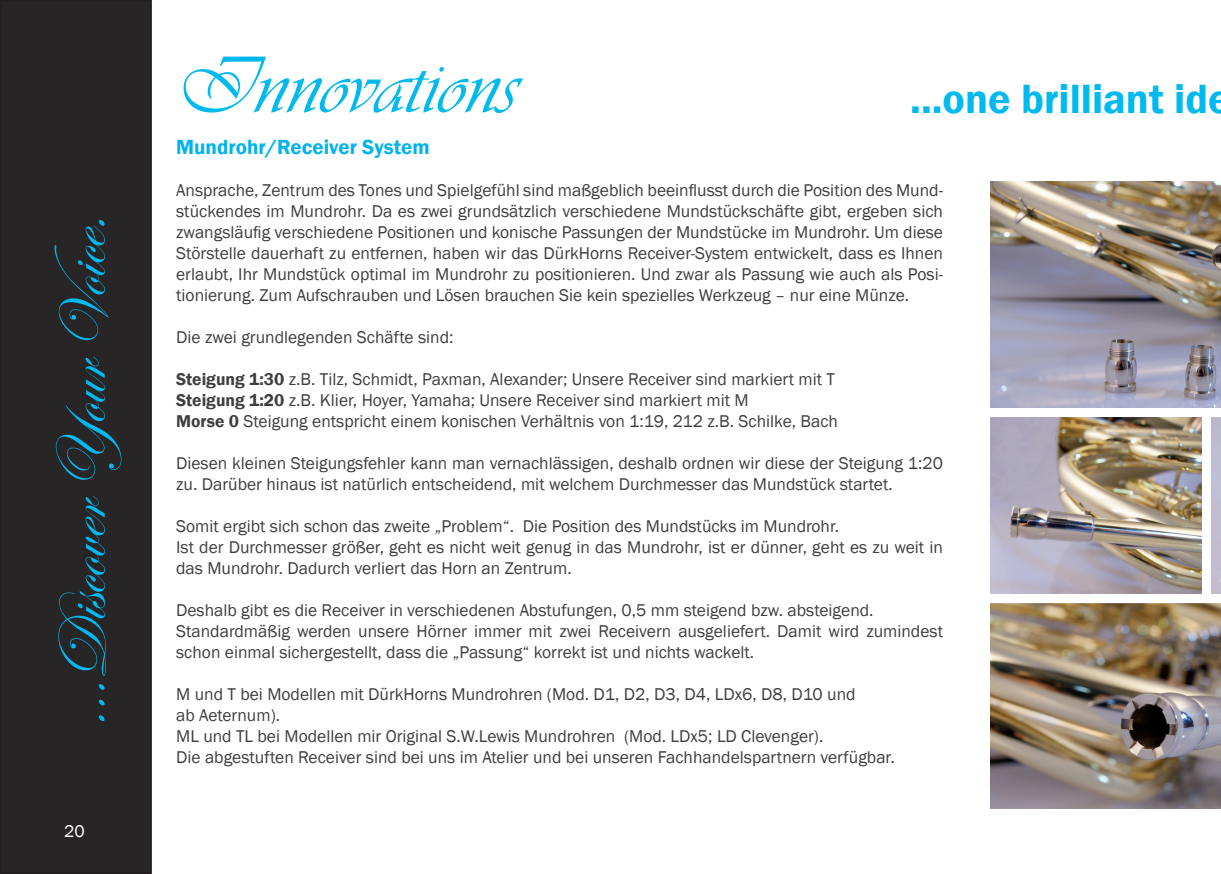
<style>
.page{position:relative;width:1221px;height:874px;background:#fff}
.page>*{position:absolute;margin:0;border:0;box-sizing:border-box;transform-origin:0 0}
.t1{font:84px "Vivaldii";color:#00b9ef}
.t2{font:70px "Edwardian Script ITC";color:#00b9ef}
.t3{font:600 42px "Franklin Gothic";color:#00b9ef}
.t4{font:600 21px "Franklin Gothic";color:#00b3ed}
.t5{font:17.5px/21px "Franklin Gothic";color:#3e3e3f}
.t6{font:17.5px "Franklin Gothic";color:#fff}
.s1{font-weight:600}
</style>
<div class="page">
<div style="left:1px;top:1px;width:150px;height:871px;background:#282526"></div>
<div style="left:0;top:0;width:152px;height:873px;border:2px solid #231f20"></div>
<img style="left:990px;top:181px;width:230px;height:226px">
<img style="left:990px;top:417px;width:210px;height:176px">
<img style="left:990px;top:603px;width:230px;height:204px">
<h2 class="t2" style="left:45px;top:726px;width:512px;rotate:-90deg">...Discover Your Voice.</h2>
<p class="t6" style="left:64px;top:819px;width:22px">20</p>
<h1 class="t1" style="left:176px;top:37px;width:342px">Innovations</h1>
<h3 class="t3" style="left:910px;top:73px;width:322px">...one brilliant ide</h3>
<p class="t4" style="left:176px;top:134px;width:255px">Mundrohr/Receiver System</p>
<p class="t5" style="left:176px;top:180px;width:768px;text-align:justify">Ansprache, Zentrum des Tones und Spielgefühl sind maßgeblich beeinflusst durch die Position des Mund&shy;stückendes im Mundrohr. Da es zwei grundsätzlich verschiedene Mundstückschäfte gibt, ergeben sich zwangsläufig verschiedene Positionen und konische Passungen der Mundstücke im Mundrohr. Um diese Störstelle dauerhaft zu entfernen, haben wir das DürkHorns Receiver-System entwickelt, dass es Ihnen erlaubt, Ihr Mundstück optimal im Mundrohr zu positionieren. Und zwar als Passung wie auch als Posi&shy;tionierung. Zum Aufschrauben und Lösen brauchen Sie kein spezielles Werkzeug – nur eine Münze.</p>
<p class="t5" style="left:176px;top:327px;width:279px">Die zwei grundlegenden Schäfte sind:</p>
<p class="t5" style="left:176px;top:369px;width:663px"><span class="s1">Steigung 1:30</span> z.B. Tilz, Schmidt, Paxman, Alexander; Unsere Receiver sind markiert mit T<br><span class="s1">Steigung 1:20</span> z.B. Klier, Hoyer, Yamaha; Unsere Receiver sind markiert mit M<br><span class="s1">Morse 0</span> Steigung entspricht einem konischen Verhältnis von 1:19, 212 z.B. Schilke, Bach</p>
<p class="t5" style="left:176px;top:453px;width:768px">Diesen kleinen Steigungsfehler kann man vernachlässigen, deshalb ordnen wir diese der Steigung 1:20 zu. Darüber hinaus ist natürlich entscheidend, mit welchem Durchmesser das Mundstück startet.</p>
<p class="t5" style="left:176px;top:516px;width:768px">Somit ergibt sich schon das zweite „Problem“. Die Position des Mundstücks im Mundrohr.<br>Ist der Durchmesser größer, geht es nicht weit genug in das Mundrohr, ist er dünner, geht es zu weit in das Mundrohr. Dadurch verliert das Horn an Zentrum.</p>
<p class="t5" style="left:176px;top:600px;width:768px">Deshalb gibt es die Receiver in verschiedenen Abstufungen, 0,5 mm steigend bzw. absteigend.<br>Standardmäßig werden unsere Hörner immer mit zwei Receivern ausgeliefert. Damit wird zumindest schon einmal sichergestellt, dass die „Passung“ korrekt ist und nichts wackelt.</p>
<p class="t5" style="left:176px;top:684px;width:720px">M und T bei Modellen mit DürkHorns Mundrohren (Mod. D1, D2, D3, D4, LDx6, D8, D10 und<br>ab Aeternum).<br>ML und TL bei Modellen mir Original S.W.Lewis Mundrohren (Mod. LDx5; LD Clevenger).<br>Die abgestuften Receiver sind bei uns im Atelier und bei unseren Fachhandelspartnern verfügbar.</p>
</div>
